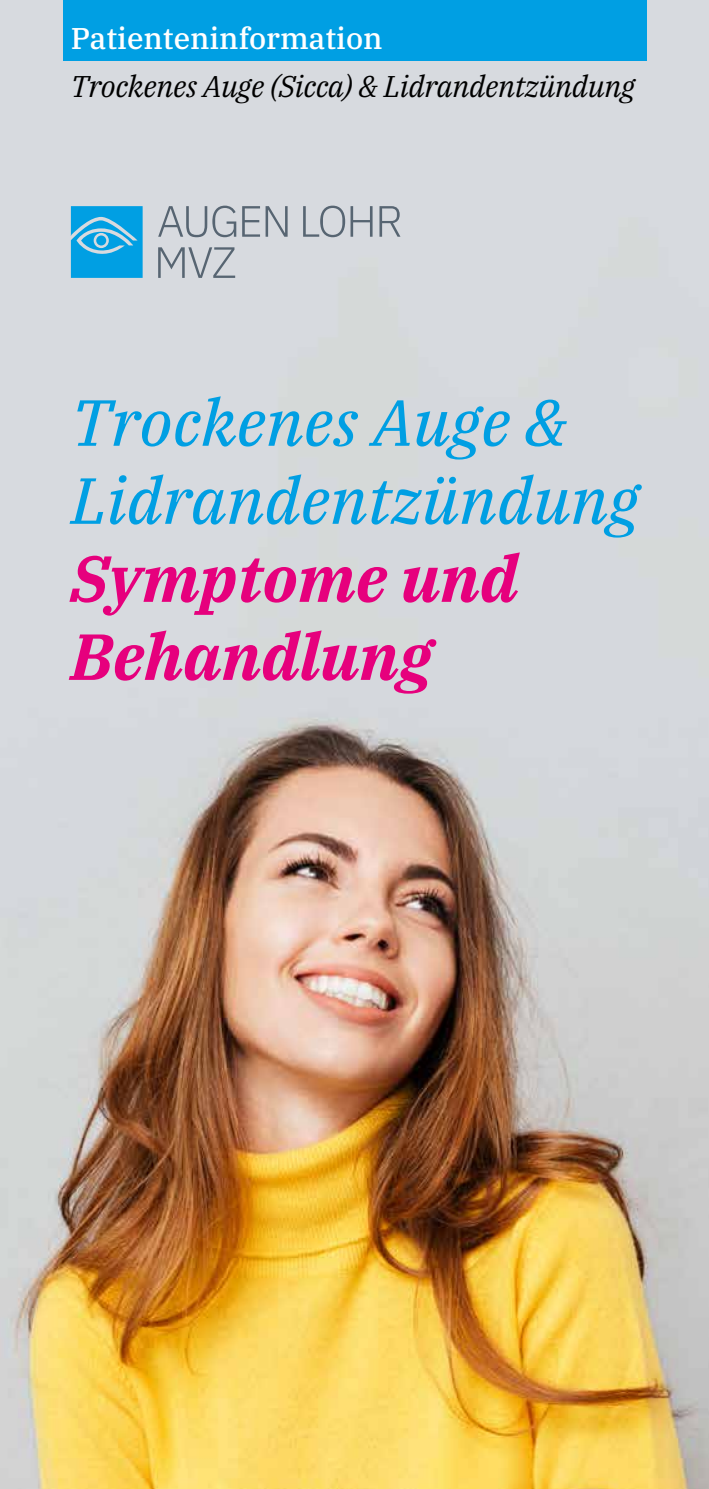
<style>
.page{position:relative;width:709px;height:1489px;background:#fff}
.page>*{position:absolute;margin:0;border:0;box-sizing:border-box;transform-origin:0 0}
.t1{font:italic 65px/78px "IBM Plex Serif Text";color:#009fe3}
.t2{font:italic 700 65px/78px "IBM Plex Serif";color:#e6007d}
.t3{font:italic 30px "IBM Plex Serif";letter-spacing:-.01em;color:#000}
.t4{font:500 30px "IBM Plex Serif";color:#fff}
</style>
<div class="page">
<img style="left:1px;top:0;width:708px;height:1488px">
<svg style="left:71px;top:206px;width:72px;height:72px;background:#20a7e2"></svg>
<svg style="left:158px;top:206px;width:242px;height:31px;background:#b9bec5"></svg>
<svg style="left:158px;top:247px;width:77px;height:31px;background:#b7bdc4"></svg>
<div style="left:63px;top:0;width:584px;height:61px;background:#009fe3"></div>
<p class="t4" style="left:71px;top:15px;width:313px">Patienteninformation</p>
<p class="t3" style="left:71px;top:63px;width:566px">Trockenes Auge (Sicca) &amp; Lidrandentzündung</p>
<h1 class="t1" style="left:71px;top:378px;width:570px">Trockenes Auge &amp;<br>Lidrandentzündung</h1>
<h1 class="t2" style="left:71px;top:535px;width:449px">Symptome und<br>Behandlung</h1>
</div>
